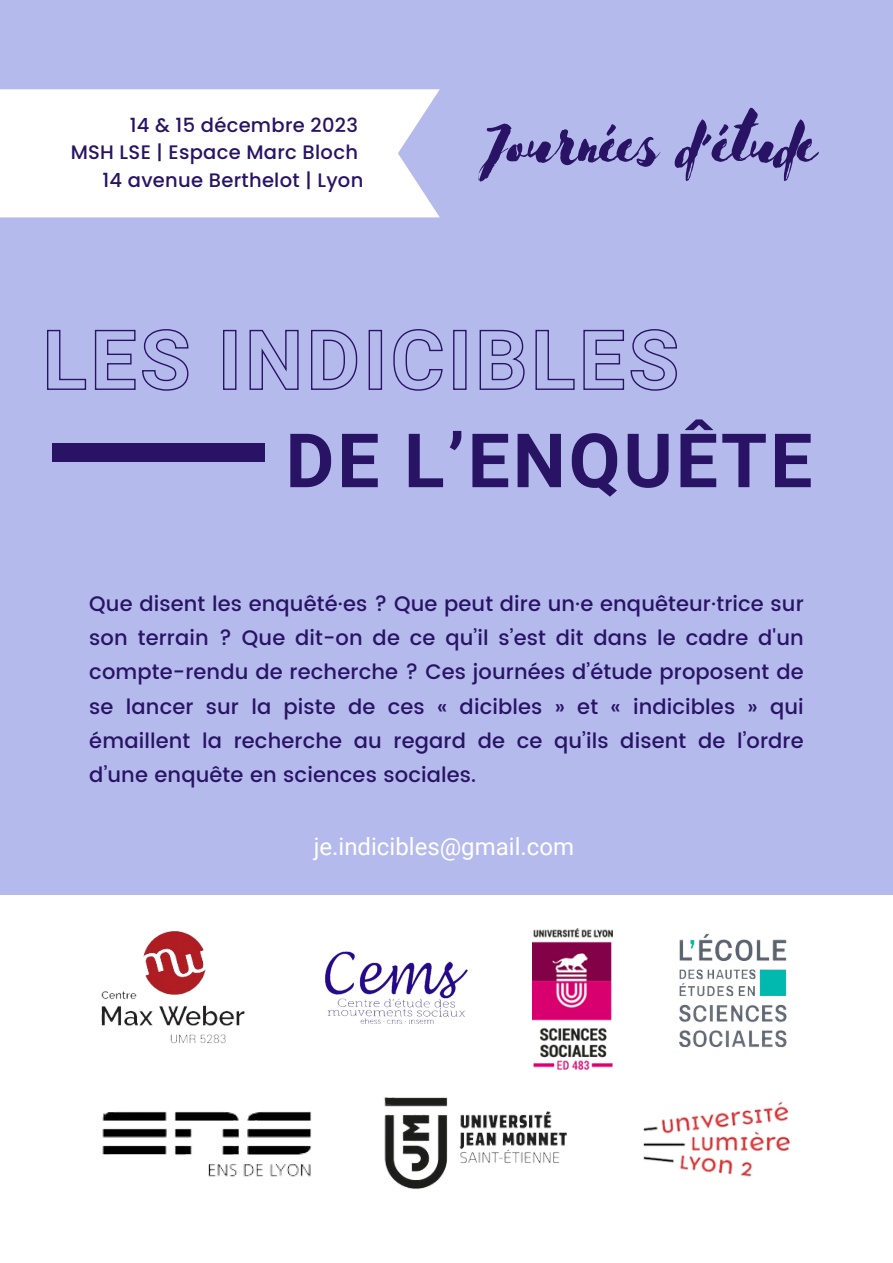
<style>
.page{position:relative;width:893px;height:1263px;background:#fff}
.page>*{position:absolute;margin:0;border:0;box-sizing:border-box;transform-origin:0 0}
.t1{font:700 75px "Roboto";letter-spacing:.04em;color:#291365}
.t2{font:72px "Advetime";letter-spacing:.005em;color:#291365}
.t3{font:24px "Roboto";color:#fff}
.t4{font:500 21px/34.3px "Poppins";letter-spacing:.005em;color:#291365;text-align:justify}
.t5{font:500 19.5px "Poppins";letter-spacing:.015em;color:#291365}
</style>
<div class="page">
<div style="left:0;top:0;width:893px;height:894px;background:#b5baed"></div>
<div style="left:0;top:89px;width:440px;height:128px;background:#fff"></div>
<svg style="left:47px;top:329px;width:630px;height:62px"></svg>
<div style="left:53px;top:443px;width:212px;height:19px;background:#291365"></div>
<img style="left:101px;top:931px;width:144px;height:113px">
<img style="left:325px;top:951px;width:143px;height:73px">
<img style="left:102px;top:1111px;width:210px;height:66px">
<img style="left:679px;top:933px;width:108px;height:115px">
<img style="left:384px;top:1097px;width:183px;height:92px">
<img style="left:643px;top:1101px;width:148px;height:76px">
<img style="left:533px;top:928px;width:79px;height:141px">
<p class="t5" style="left:130px;top:111px;width:230px">14 &amp; 15 décembre 2023</p>
<p class="t5" style="left:71px;top:139px;width:289px">MSH LSE | Espace Marc Bloch</p>
<p class="t5" style="left:102px;top:166px;width:262px">14 avenue Berthelot | Lyon</p>
<p class="t2" style="left:481px;top:93px;width:335px">Journées d’étude</p>
<p class="t1" style="left:285px;top:418px;width:528px">DE L’ENQUÊTE</p>
<p class="t4" style="left:89px;top:586px;width:716px">Que disent les enquêté·es ? Que peut dire un·e enquêteur·trice sur son terrain ? Que dit-on de ce qu’il s’est dit dans le cadre d'un compte-rendu de recherche ? Ces journées d’étude proposent de se lancer sur la piste de ces « dicibles » et « indicibles » qui émaillent la recherche au regard de ce qu’ils disent de l’ordre d’une enquête en sciences sociales.</p>
<p class="t3" style="left:314px;top:833px;width:262px">je.indicibles@gmail.com</p>
</div>
